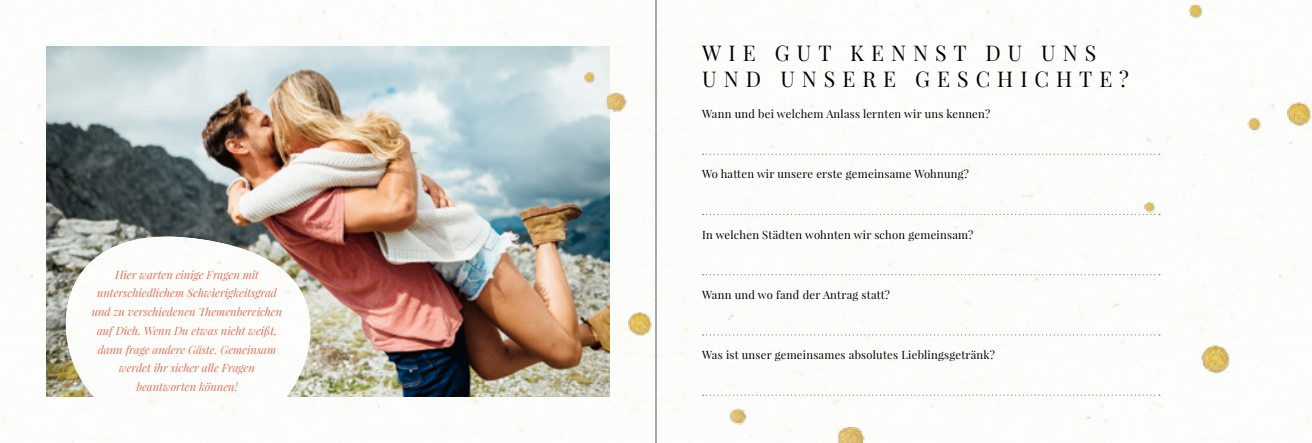
<style>
.page{position:relative;width:1312px;height:443px;background:#fff}
.page>*{position:absolute;margin:0;border:0;box-sizing:border-box;transform-origin:0 0}
.t1{font:21.25px/26.2px "Playfair Display";letter-spacing:.33em;color:#000}
.t2{font:11.25px "Playfair Display";letter-spacing:.02em;color:#000}
.t3{font:italic 11.25px/18.8px "Playfair Display";color:#e6715a;text-align:center}
</style>
<div class="page">
<img style="left:0;top:0;width:1311px;height:443px">
<img style="left:46px;top:46px;width:563px;height:351px">
<img style="left:46px;top:218px;width:267px;height:225px">
<img style="left:65px;top:237px;width:246px;height:200px">
<svg style="left:702px;top:154px;width:457px;height:1px"></svg>
<svg style="left:702px;top:214px;width:457px;height:1px"></svg>
<svg style="left:702px;top:274px;width:457px;height:1px"></svg>
<svg style="left:702px;top:334px;width:457px;height:1px"></svg>
<svg style="left:702px;top:394px;width:457px;height:2px"></svg>
<img style="left:827px;top:414px;width:53px;height:29px">
<img style="left:599px;top:84px;width:39px;height:30px">
<img style="left:724px;top:402px;width:31px;height:23px">
<img style="left:622px;top:303px;width:41px;height:39px">
<img style="left:1281px;top:93px;width:30px;height:39px">
<img style="left:1185px;top:0;width:23px;height:22px">
<img style="left:1245px;top:113px;width:20px;height:20px">
<img style="left:1142px;top:198px;width:17px;height:16px">
<img style="left:1194px;top:334px;width:50px;height:47px">
<img style="left:582px;top:69px;width:17px;height:16px">
<hr style="left:655px;top:0;width:1px;height:443px;background:#555756">
<p class="t3" style="left:92px;top:265px;width:192px">Hier warten einige Fragen mit unterschiedlichem Schwierigkeitsgrad und zu verschiedenen Themenbereichen auf Dich. Wenn Du etwas nicht weißt, dann frage andere Gäste. Gemeinsam werdet ihr sicher alle Fragen beantworten können!</p>
<h1 class="t1" style="left:702px;top:40px;width:428px">WIE GUT KENNST DU UNS<br>UND UNSERE GESCHICHTE?</h1>
<p class="t2" style="left:702px;top:107px;width:289px">Wann und bei welchem Anlass lernten wir uns kennen?</p>
<p class="t2" style="left:702px;top:167px;width:268px">Wo hatten wir unsere erste gemeinsame Wohnung?</p>
<p class="t2" style="left:702px;top:227px;width:273px">In welchen Städten wohnten wir schon gemeinsam?</p>
<p class="t2" style="left:702px;top:288px;width:189px">Wann und wo fand der Antrag statt?</p>
<p class="t2" style="left:702px;top:348px;width:294px">Was ist unser gemeinsames absolutes Lieblingsgetränk?</p>
</div>
